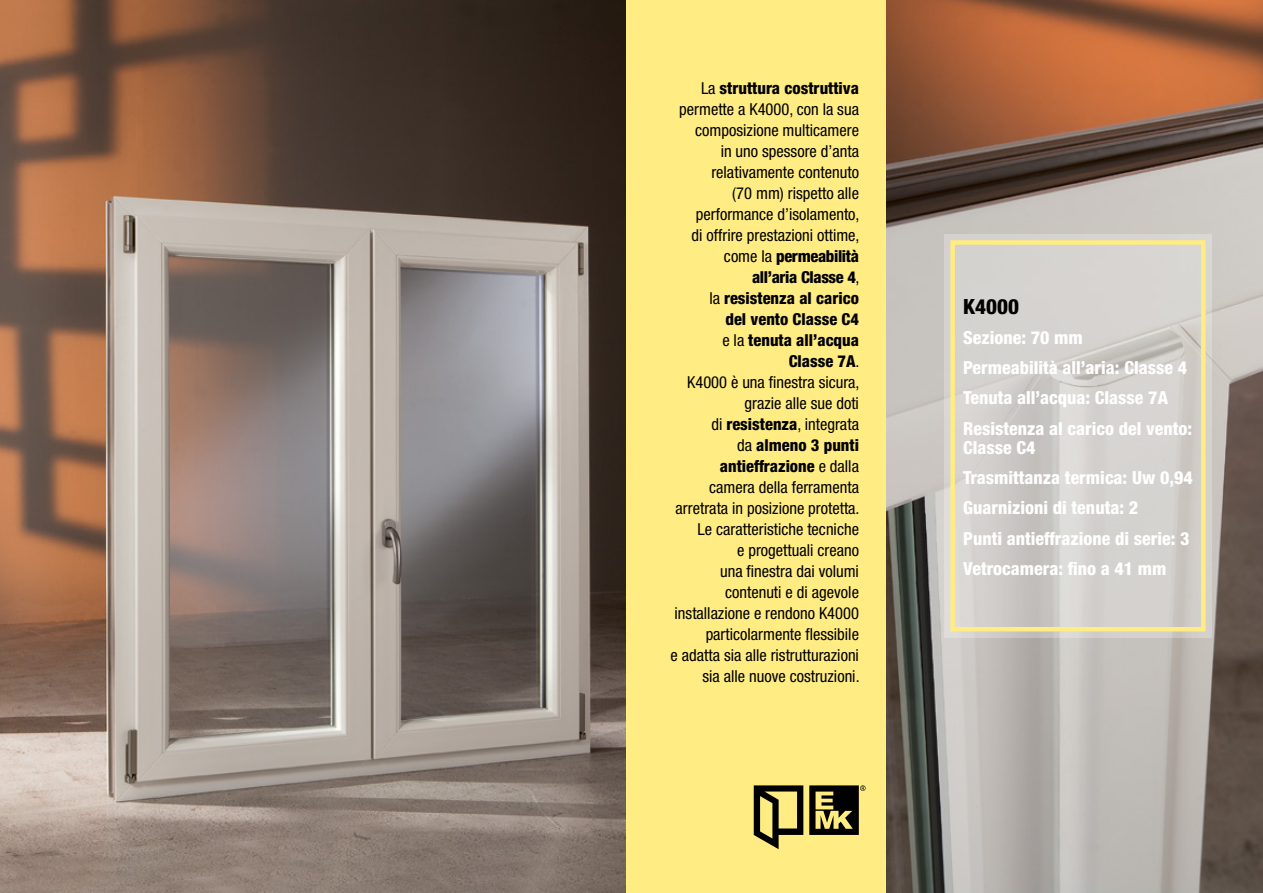
<style>
.page{position:relative;width:1263px;height:893px;background:#fff}
.page>*{position:absolute;margin:0;border:0;box-sizing:border-box;transform-origin:0 0}
.t1{font:800 condensed 21px "Helvetica Neue";color:#000}
.t2{font:800 condensed 18px/30.2px "Helvetica Neue";color:#fff}
.t3{font:condensed 16.5px/21px "Helvetica Neue";color:#000;text-align:right}
.s1{font-weight:800}
</style>
<div class="page">
<div style="left:625px;top:0;width:298px;height:893px;background:#ffec82"></div>
<img style="left:887px;top:0;width:376px;height:893px">
<img style="left:0;top:0;width:625px;height:893px">
<svg style="left:944px;top:234px;width:268px;height:404px;background:#d3d0cc"></svg>
<div style="left:950px;top:240px;width:255px;height:391px;border:4px solid #ffec82"></div>
<svg style="left:754px;top:785px;width:49px;height:64px"></svg>
<svg style="left:809px;top:785px;width:56px;height:50px"></svg>
<p class="t3" style="left:670px;top:78px;width:191px">La <span class="s1">struttura costruttiva </span>permette a K4000, con la sua composizione multicamere<br>in uno spessore d’anta relativamente contenuto<br>(70 mm) rispetto alle performance d’isolamento,<br>di offrire prestazioni ottime, come la <span class="s1">permeabilità<br>all’aria Classe 4</span>,<br>la <span class="s1">resistenza al carico<br>del vento Classe C4<br></span>e la <span class="s1">tenuta all’acqua<br>Classe 7A</span>.<br>K4000 è una finestra sicura, grazie alle sue doti<br>di <span class="s1">resistenza</span>, integrata<br>da <span class="s1">almeno 3 punti antieffrazione</span> e dalla<br>camera della ferramenta arretrata in posizione protetta.<br>Le caratteristiche tecniche<br>e progettuali creano<br>una finestra dai volumi contenuti e di agevole installazione e rendono K4000 particolarmente flessibile<br>e adatta sia alle ristrutturazioni sia alle nuove costruzioni.</p>
<p class="t1" style="left:963px;top:294px;width:57px">K4000</p>
<p class="t2" style="left:963px;top:322px;width:230px">Sezione: 70 mm<br>Permeabilità all’aria: Classe 4<br>Tenuta all’acqua: Classe 7A<br>Resistenza al carico del vento:</p>
<p class="t2" style="left:963px;top:432px;width:231px">Classe C4<br>Trasmittanza termica: Uw 0,94<br>Guarnizioni di tenuta: 2<br>Punti antieffrazione di serie: 3<br>Vetrocamera: fino a 41 mm</p>
</div>
